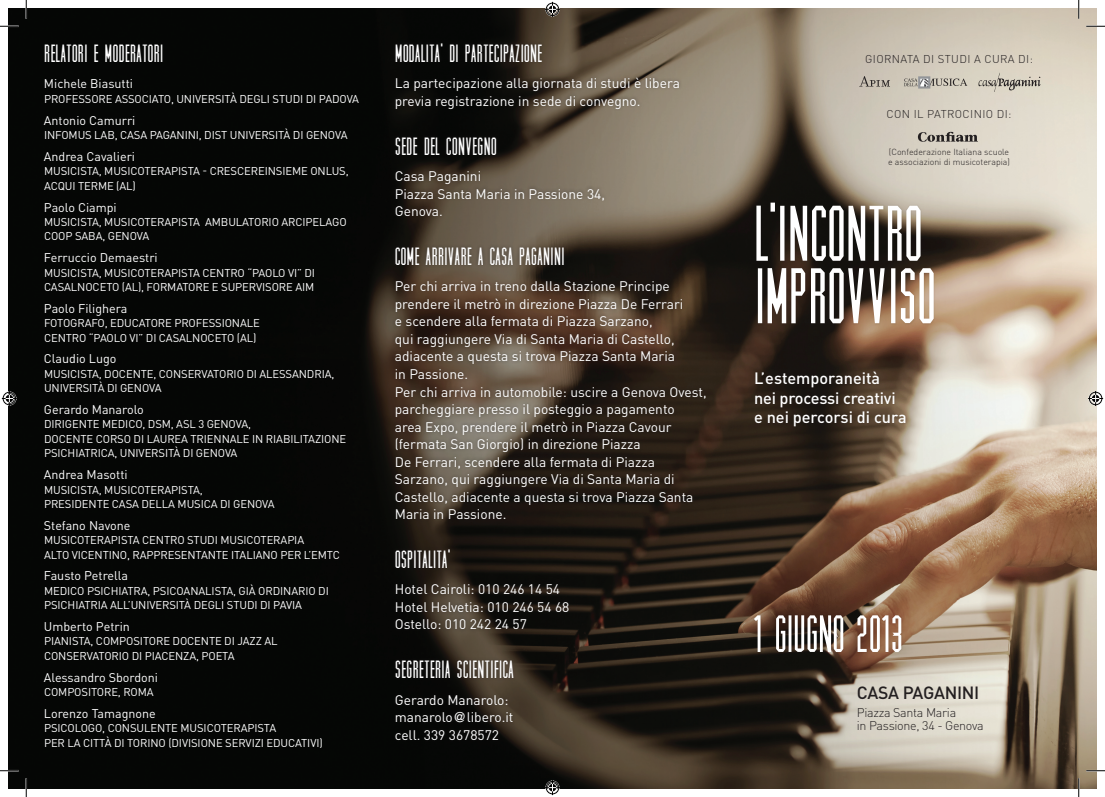
<style>
.page{position:relative;width:1105px;height:797px;background:#fff}
.page>*{position:absolute;margin:0;border:0;box-sizing:border-box;transform-origin:0 0}
.t1{font:75px/62.5px "Muncie";letter-spacing:-.01em;color:#fff}
.t2{font:50px "Muncie";letter-spacing:-.02em;color:#fff}
.t3{font:23.75px "Muncie";color:#fff}
.t4{font:500 17.5px "DIN Pro";letter-spacing:-.015em;color:#231f20}
.t5{font:500 16.25px/19.5px "DIN Pro";letter-spacing:-.01em;color:#fff}
.t6{font:13.75px/17.5px "DIN Pro";color:#fff}
.t7{font:12.5px "DIN Pro";color:#fff}
.t8{font:300 12.5px/13.8px "DIN Pro";letter-spacing:-.025em;color:#231f20}
.t9{font:11.25px/14.4px "DIN Pro";letter-spacing:-.01em;color:#fff}
.t10{font:300 11.25px "DIN Pro";letter-spacing:.035em;color:#231f20}
.t11{font:300 8.75px/10px "DIN Pro";color:#231f20}
.s1{font-family:"Helvetica LT Std"}
</style>
<div class="page">
<img style="left:9px;top:9px;width:1087px;height:779px">
<div style="left:752px;top:614px;width:191px;height:79px;background:#231f20;opacity:.11"></div>
<div style="left:755px;top:201px;width:238px;height:142px;background:#231f20;opacity:.11"></div>
<div style="left:754px;top:371px;width:181px;height:83px;background:#231f20;opacity:.11"></div>
<div style="left:392px;top:40px;width:342px;height:722px;background:#231f20;opacity:.5"></div>
<svg style="left:977px;top:72px;width:64px;height:20px"></svg>
<svg style="left:859px;top:76px;width:31px;height:11px"></svg>
<svg style="left:904px;top:76px;width:63px;height:13px"></svg>
<svg style="left:918px;top:132px;width:60px;height:10px"></svg>
<svg style="left:0;top:25px;width:19px;height:2px"></svg>
<svg style="left:1086px;top:25px;width:19px;height:2px"></svg>
<svg style="left:0;top:770px;width:19px;height:1px"></svg>
<svg style="left:1086px;top:770px;width:19px;height:1px"></svg>
<svg style="left:25px;top:0;width:2px;height:19px"></svg>
<svg style="left:25px;top:778px;width:2px;height:19px"></svg>
<svg style="left:1078px;top:0;width:1px;height:19px"></svg>
<svg style="left:1078px;top:778px;width:1px;height:19px"></svg>
<svg style="left:545px;top:2px;width:15px;height:15px"></svg>
<svg style="left:545px;top:780px;width:15px;height:15px"></svg>
<svg style="left:2px;top:391px;width:15px;height:15px"></svg>
<svg style="left:1088px;top:391px;width:15px;height:15px"></svg>
<h3 class="t3" style="left:44px;top:40px;width:121px">RELATORI E MODERATORI</h3>
<p class="t7" style="left:44px;top:75px;width:91px">Michele Biasutti</p>
<p class="t9" style="left:44px;top:91px;width:22px">Professo</p>
<p class="t9" style="left:99px;top:91px;width:31px">re Assoc</p>
<p class="t9" style="left:149px;top:91px;width:99px">iato, Unive rsità degl</p>
<p class="t9" style="left:267px;top:91px;width:67px">i Stud i d i Padova</p>
<p class="t7" style="left:44px;top:112px;width:93px">Antonio Camurri</p>
<p class="t9" style="left:44px;top:127px;width:20px">Infomus</p>
<p class="t9" style="left:94px;top:127px;width:41px">Lab , Casa</p>
<p class="t9" style="left:150px;top:127px;width:186px">Paganini, DIST Università di Genova</p>
<p class="t7" style="left:44px;top:148px;width:93px">Andrea Cavalieri</p>
<p class="t9" style="left:44px;top:163px;width:188px">Musicista, Musicoterapista - Cresce</p>
<p class="t9" style="left:251px;top:163px;width:43px">reI nsieme</p>
<p class="t9" style="left:310px;top:163px;width:40px">Onlus,</p>
<p class="t9" style="left:44px;top:178px;width:93px">Acqu i Terme (AL)</p>
<p class="t7" style="left:44px;top:198px;width:74px">Paolo Ciampi</p>
<p class="t9" style="left:44px;top:214px;width:9px">mus</p>
<p class="t9" style="left:67px;top:214px;width:46px">icista, mus</p>
<p class="t9" style="left:127px;top:214px;width:93px">icote rapista Ambula</p>
<p class="t9" style="left:248px;top:214px;width:65px">torio Arcipelago</p>
<p class="t9" style="left:44px;top:228px;width:15px">Coop</p>
<p class="t9" style="left:75px;top:228px;width:62px">Saba, Genova</p>
<p class="t7" style="left:44px;top:249px;width:115px">Ferruccio Demaestri</p>
<p class="t9" style="left:44px;top:265px;width:222px">Musicista, Musicoterapista Centro “Paolo</p>
<p class="t9" style="left:288px;top:265px;width:28px">VI” di</p>
<p class="t9" style="left:44px;top:279px;width:15px">Casal</p>
<p class="t9" style="left:77px;top:279px;width:16px">noce</p>
<p class="t9" style="left:106px;top:279px;width:129px">to (Al), Formatore e Supe</p>
<p class="t9" style="left:249px;top:279px;width:67px">rviso re AI M</p>
<p class="t7" style="left:44px;top:300px;width:85px">Paolo Filighera</p>
<p class="t9" style="left:44px;top:315px;width:81px">Fotog rafo , Educa</p>
<p class="t9" style="left:145px;top:315px;width:52px">tore profess</p>
<p class="t9" style="left:222px;top:315px;width:26px">ionale</p>
<p class="t9" style="left:44px;top:330px;width:64px">Centro “Paolo</p>
<p class="t9" style="left:130px;top:330px;width:44px">VI” di Casal</p>
<p class="t9" style="left:192px;top:330px;width:16px">noce</p>
<p class="t9" style="left:221px;top:330px;width:37px">to (Al)</p>
<p class="t7" style="left:44px;top:350px;width:74px">Claudio Lugo</p>
<p class="t9" style="left:44px;top:366px;width:9px">mus</p>
<p class="t9" style="left:67px;top:366px;width:53px">icista, Doce</p>
<p class="t9" style="left:133px;top:366px;width:141px">nte, Conservatorio d i Alessa</p>
<p class="t9" style="left:299px;top:366px;width:37px">ndria,</p>
<p class="t9" style="left:44px;top:380px;width:106px">Università di Genova</p>
<p class="t7" style="left:44px;top:401px;width:101px">Gerardo Manarolo</p>
<p class="t9" style="left:44px;top:417px;width:208px">Dirigente Medico, DSM, Asl 3 Genova,<br>Doce</p>
<p class="t9" style="left:72px;top:431px;width:165px">nte Corso di Lau rea Triennale</p>
<p class="t9" style="left:252px;top:431px;width:94px">in Riabilitazione</p>
<p class="t9" style="left:44px;top:445px;width:182px">Psich iatrica, Università di Genova</p>
<p class="t7" style="left:44px;top:466px;width:85px">Andrea Masotti</p>
<p class="t9" style="left:44px;top:482px;width:160px">Musicista, Musicoterapista,<br>Presidente Casa</p>
<p class="t9" style="left:141px;top:496px;width:8px">della</p>
<p class="t9" style="left:178px;top:496px;width:85px">Musica di Genova</p>
<p class="t7" style="left:44px;top:517px;width:88px">Stefano N avone</p>
<p class="t9" style="left:44px;top:532px;width:261px">Musicoterapista Centro Stud i Musicoterapia<br>Alto Vicentino, Rapp</p>
<p class="t9" style="left:160px;top:547px;width:181px">resentante italiano per l’EMTC</p>
<p class="t7" style="left:44px;top:567px;width:86px">Fausto Petrella</p>
<p class="t9" style="left:44px;top:583px;width:134px">Medico psich iatra, psicoa</p>
<p class="t9" style="left:44px;top:583px;width:286px;text-indent:146px">nalista, già Ordinario di<br>Psich iatria all’Università degl</p>
<p class="t9" style="left:221px;top:597px;width:81px">i stud i di Pavia</p>
<p class="t7" style="left:44px;top:618px;width:87px">Umberto Petrin</p>
<p class="t9" style="left:44px;top:633px;width:68px">Pianista, Compos</p>
<p class="t9" style="left:140px;top:633px;width:48px">itore Doce</p>
<p class="t9" style="left:44px;top:633px;width:228px;text-indent:157px">nte d i Jazz al co nservatorio d i Piacenza, Poeta</p>
<p class="t7" style="left:44px;top:668px;width:116px">Alessandro Sbordoni</p>
<p class="t9" style="left:44px;top:684px;width:16px">Compos</p>
<p class="t9" style="left:88px;top:684px;width:44px">itore, Roma</p>
<p class="t7" style="left:44px;top:705px;width:113px">Lorenzo Tamagnone</p>
<p class="t9" style="left:44px;top:720px;width:25px">psicologo</p>
<p class="t9" style="left:102px;top:720px;width:36px">, consule</p>
<p class="t9" style="left:157px;top:720px;width:32px">nte mus</p>
<p class="t9" style="left:44px;top:720px;width:237px;text-indent:160px">icoterapista per la Città di Torino (Divisione Servizi Educa</p>
<p class="t9" style="left:301px;top:735px;width:23px">tivi)</p>
<h3 class="t3" style="left:395px;top:40px;width:149px">MODALITA' DI PARTECIPAZIONE</h3>
<p class="t6" style="left:395px;top:74px;width:287px">La partecipazione alla giornata di studi è libera previa registrazione in sede di convegno.</p>
<h3 class="t3" style="left:395px;top:132px;width:103px">SEDE DEL CONVEGNO</h3>
<p class="t6" style="left:395px;top:167px;width:212px">Casa Paganini<br>Piazza Santa Maria in Passione 34,<br>Genova.</p>
<h3 class="t3" style="left:395px;top:243px;width:171px">COME ARRIVARE A CASA PAGANINI</h3>
<p class="t6" style="left:395px;top:277px;width:313px">Per chi arriva in treno dalla Stazione Principe prendere il metrò in direzione Piazza De Ferrari<br>e scendere alla fermata di Piazza Sarzano,<br>qui raggiungere Via di Santa Maria di Castello, adiacente a questa si trova Piazza Santa Maria<br>in Passione.<br>Per chi arriva in automobile: uscire a Genova Ovest, parcheggiare presso il posteggio a pagamento<br>area Expo, prendere il metrò in Piazza Cavour (fermata San Giorgio) in direzione Piazza<br>De Ferrari, scendere alla fermata di Piazza Sarzano, qui raggiungere Via di Santa Maria di Castello, adiacente a questa si trova Piazza Santa Maria in Passione.</p>
<h3 class="t3" style="left:395px;top:545px;width:57px">OSPITALITA'</h3>
<p class="t6" style="left:395px;top:580px;width:176px">Hotel Cairoli: 010 246 14 54<br>Hotel Helvetia: 010 246 54 68<br>Ostello: 010 242 24 57</p>
<h3 class="t3" style="left:395px;top:656px;width:121px">SEGRETERIA SCIENTIFICA</h3>
<p class="t6" style="left:395px;top:690px;width:120px">Gerardo Manarolo: manarolo<span class="s1">@</span>libero.it cell. 339 3678572</p>
<p class="t10" style="left:865px;top:51px;width:169px">Giornata di Studi a cura di:</p>
<p class="t10" style="left:886px;top:106px;width:126px">Con il patrocinio di:</p>
<p class="t11" style="left:888px;top:147px;width:123px">(Confederazione Italiana scuole e associazioni di musicoterapia)</p>
<h1 class="t1" style="left:754px;top:203px;width:183px">L'INCONTRO<br>IMPROVVISO</h1>
<h3 class="t5" style="left:754px;top:368px;width:154px">L’estemporaneità<br>nei processi creativi e nei percorsi di cura</h3>
<h2 class="t2" style="left:753px;top:605px;width:152px">1 GIUGNO 2013</h2>
<h3 class="t4" style="left:857px;top:681px;width:124px">Casa Paganini</h3>
<p class="t8" style="left:857px;top:704px;width:128px">Piazza Santa Maria<br>in Passione, 34 - Genova</p>
</div>
